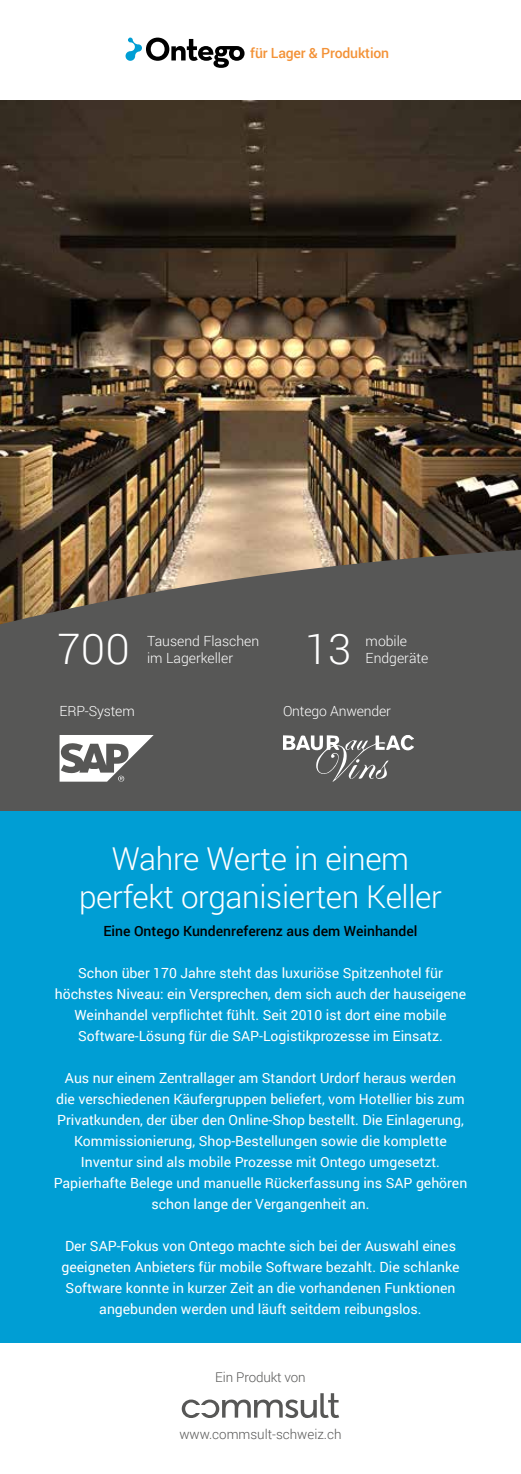
<style>
.page{position:relative;width:521px;height:1474px;background:#fff}
.page>*{position:absolute;margin:0;border:0;box-sizing:border-box;transform-origin:0 0}
.t1{font:300 42px "Roboto";color:#fff}
.t2{font:300 31.5px/38.5px "Roboto";letter-spacing:-.01em;color:#fff;text-align:center}
.t3{font:14px/21px "Roboto";color:#fff;text-align:center}
.t4{font:300 14px/16.8px "Roboto";color:#fff}
.t5{font:500 14px "Roboto";color:#000}
.t6{font:500 14px "Roboto";letter-spacing:-.01em;color:#f39237}
.t7{font:300 13.47px "Roboto";color:#575756}
</style>
<div class="page">
<img style="left:0;top:100px;width:521px;height:449px">
<svg style="left:0;top:549px;width:521px;height:262px;fill:#575756"></svg>
<div style="left:0;top:811px;width:521px;height:531px;background:#009ed4"></div>
<svg style="left:60px;top:735px;width:94px;height:47px"></svg>
<svg style="left:283px;top:735px;width:131px;height:46px"></svg>
<svg style="left:126px;top:38px;width:119px;height:30px"></svg>
<svg style="left:182px;top:1393px;width:157px;height:25px"></svg>
<p class="t6" style="left:250px;top:44px;width:140px">für Lager &amp; Produktion</p>
<h1 class="t1" style="left:58px;top:620px;width:74px">700</h1>
<p class="t4" style="left:147px;top:632px;width:114px">Tausend Flaschen</p>
<p class="t4" style="left:147px;top:649px;width:87px">im Lagerkeller</p>
<p class="t4" style="left:59px;top:701px;width:77px">ERP-System</p>
<h1 class="t1" style="left:305px;top:620px;width:48px">13</h1>
<p class="t4" style="left:366px;top:632px;width:64px">mobile<br>Endgeräte</p>
<p class="t4" style="left:283px;top:701px;width:110px">Ontego Anwender</p>
<h2 class="t2" style="left:79px;top:838px;width:364px">Wahre Werte in einem perfekt organisierten Keller</h2>
<p class="t5" style="left:103px;top:921px;width:315px">Eine Ontego Kundenreferenz aus dem Weinhandel</p>
<p class="t3" style="left:55px;top:962px;width:413px">Schon über 170 Jahre steht das luxuriöse Spitzenhotel für höchstes Niveau: ein Versprechen, dem sich auch der hauseigene Weinhandel verpflichtet fühlt. Seit 2010 ist dort eine mobile Software-Lösung für die SAP-Logistikprozesse im Einsatz.</p>
<p class="t3" style="left:54px;top:1067px;width:415px">Aus nur einem Zentrallager am Standort Urdorf heraus werden<br>die verschiedenen Käufergruppen beliefert, vom Hotellier bis zum Privatkunden, der über den Online-Shop bestellt. Die Einlagerung, Kommissionierung, Shop-Bestellungen sowie die komplette Inventur sind als mobile Prozesse mit Ontego umgesetzt.<br>Papierhafte Belege und manuelle Rückerfassung ins SAP gehören schon lange der Vergangenheit an.</p>
<p class="t3" style="left:61px;top:1235px;width:400px">Der SAP-Fokus von Ontego machte sich bei der Auswahl eines geeigneten Anbieters für mobile Software bezahlt. Die schlanke Software konnte in kurzer Zeit an die vorhandenen Funktionen angebunden werden und läuft seitdem reibungslos.</p>
<p class="t7" style="left:215px;top:1367px;width:92px">Ein Produkt von</p>
<p class="t7" style="left:179px;top:1424px;width:164px">www.commsult-schweiz.ch</p>
</div>
